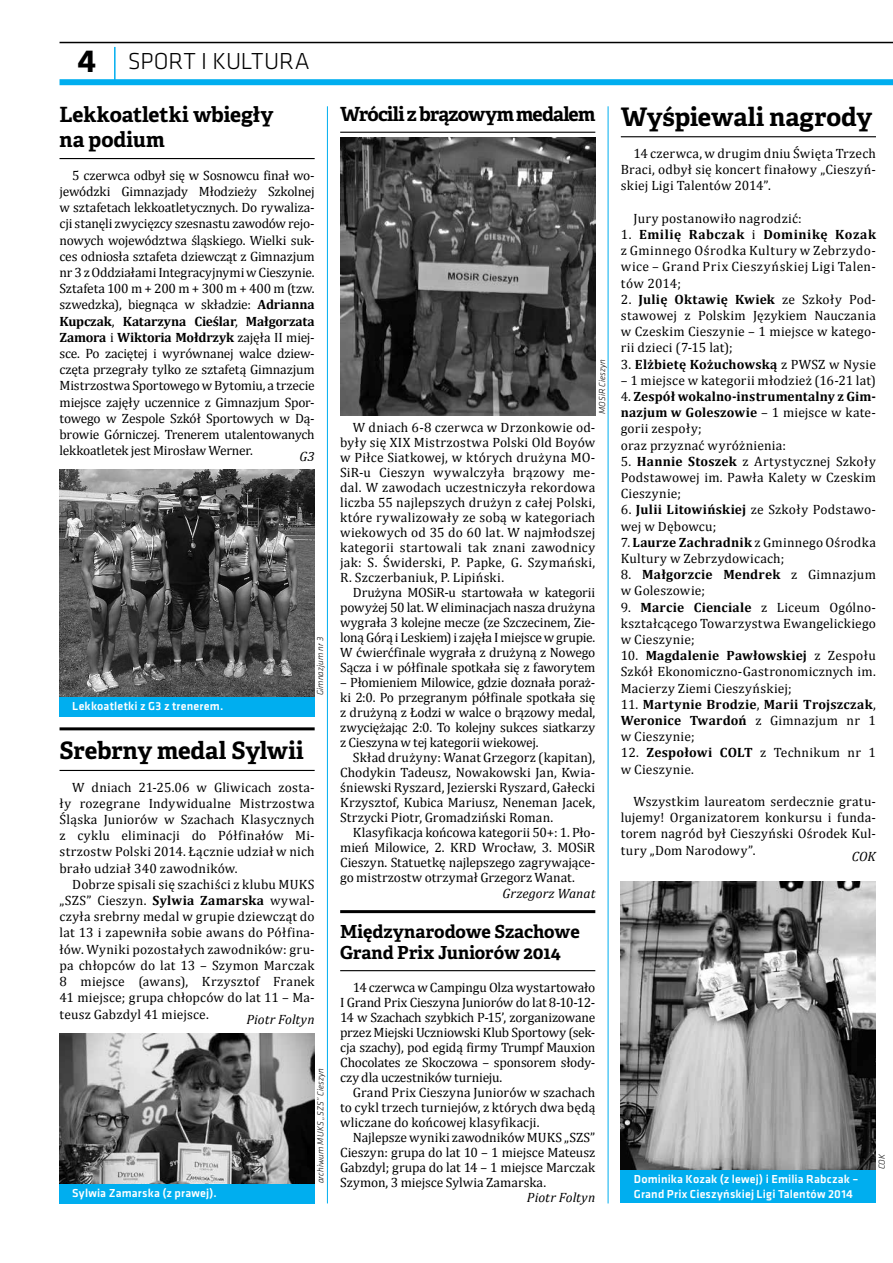
<style>
.page{position:relative;width:893px;height:1263px;background:#fff}
.page>*{position:absolute;margin:0;border:0;box-sizing:border-box;transform-origin:0 0}
.t1{font:700 25.5px "Adelle Basic";color:#000}
.t2{font:700 24px "Adelle Basic";letter-spacing:-.01em;color:#000}
.t3{font:300 24px "Klavika";letter-spacing:-.005em;color:#000}
.t4{font:700 21px/25.2px "Adelle Basic";color:#000}
.t5{font:700 19.5px "Adelle Basic";letter-spacing:-.04em;color:#000}
.t6{font:700 18px/21.6px "Adelle Basic";letter-spacing:-.005em;color:#000}
.t7{font:13.5px/16.2px "Cambria";letter-spacing:.01em;color:#000;text-align:justify}
.t8{font:700 13.5px/16.2px "Cambria";letter-spacing:.015em;color:#000;text-align:justify}
.t9{font:italic 13.5px "Cambria";letter-spacing:.005em;color:#000}
.t10{font:500 12px/14.4px "Klavika";letter-spacing:.015em;color:#fff}
.t11{font:italic 300 9px "Klavika";letter-spacing:.015em;color:#000}
.s1{font-weight:700;font-size:33px}
.s2{font-weight:700}
.s3{font-weight:400}
</style>
<div class="page">
<hr style="left:114px;top:47px;width:2px;height:35px;background:#00aeef">
<div style="left:60px;top:79px;width:833px;height:6px;background:#00aeef"></div>
<hr style="left:60px;top:42px;width:833px;height:1px;background:#000">
<hr style="left:621px;top:136px;width:255px;height:1px;background:#000">
<img style="left:621px;top:881px;width:255px;height:289px">
<hr style="left:60px;top:158px;width:255px;height:1px;background:#000">
<img style="left:60px;top:470px;width:255px;height:227px">
<hr style="left:60px;top:770px;width:255px;height:1px;background:#000">
<img style="left:60px;top:1033px;width:255px;height:151px">
<div style="left:621px;top:1170px;width:255px;height:33px;background:#00aeef"></div>
<hr style="left:340px;top:132px;width:255px;height:1px;background:#000">
<img style="left:340px;top:138px;width:255px;height:277px">
<hr style="left:340px;top:970px;width:255px;height:1px;background:#000">
<hr style="left:340px;top:910px;width:255px;height:3px;background:#000">
<div style="left:60px;top:1184px;width:255px;height:19px;background:#00aeef"></div>
<div style="left:60px;top:697px;width:255px;height:20px;background:#00aeef"></div>
<hr style="left:60px;top:727px;width:255px;height:3px;background:#000">
<hr style="left:327px;top:106px;width:1px;height:1097px;background:#00aeef">
<hr style="left:608px;top:106px;width:1px;height:1097px;background:#00aeef">
<h2 class="t3" style="left:78px;top:46px;width:233px"><span class="s1">4</span> SPORT I KULTURA</h2>
<h3 class="t4" style="left:60px;top:102px;width:215px">Lekkoatletki wbiegły na podium</h3>
<p class="t7" style="left:60px;top:167px;width:257px;text-indent:13px">5 czerwca odbył się w Sosnowcu finał wo&shy;jewódzki Gimnazjady Młodzieży Szkolnej w sztafetach lekkoatletycznych. Do rywaliza&shy;cji stanęli zwycięzcy szesnastu zawodów rejo&shy;nowych województwa śląskiego. Wielki suk&shy;ces odniosła sztafeta dziewcząt z Gimnazjum nr 3 z Oddziałami Integracyjnymi w Cieszynie.<br>Sztafeta 100 m + 200 m + 300 m + 400 m (tzw. szwedzka), biegnąca w składzie: <span class="s2">Adrianna Kupczak</span>, <span class="s2">Katarzyna Cieślar</span>, <span class="s2">Małgorzata Zamora</span> i <span class="s2">Wiktoria Mołdrzyk</span> zajęła II miej&shy;sce. Po zaciętej i wyrównanej walce dziew&shy;częta przegrały tylko ze sztafetą Gimnazjum Mistrzostwa Sportowego w Bytomiu, a trzecie miejsce zajęły uczennice z Gimnazjum Spor&shy;towego w Zespole Szkół Sportowych w Dą&shy;browie Górniczej. Trenerem utalentowanych lekkoatletek jest Mirosław Werner.</p>
<p class="t9" style="left:300px;top:448px;width:17px">G3</p>
<p class="t10" style="left:72px;top:699px;width:152px">Lekkoatletki z G3 z trenerem.</p>
<p class="t11" style="left:315px;top:695px;width:60px;rotate:-90deg">Gimnazjum nr 3</p>
<h2 class="t2" style="left:60px;top:735px;width:246px">Srebrny medal Sylwii</h2>
<p class="t7" style="left:60px;top:779px;width:257px;text-indent:13px">W dniach 21-25.06 w Gliwicach zosta&shy;ły rozegrane Indywidualne Mistrzostwa Śląska Juniorów w Szachach Klasycznych z cyklu eliminacji do Półfinałów Mi&shy;strzostw Polski 2014. Łącznie udział w nich brało udział 340 zawodników.</p>
<p class="t7" style="left:60px;top:876px;width:257px;text-indent:13px">Dobrze spisali się szachiści z klubu MUKS „SZS” Cieszyn. <span class="s2">Sylwia Zamarska</span> wywal&shy;czyła srebrny medal w grupie dziewcząt do lat 13 i zapewniła sobie awans do Półfina&shy;łów. Wyniki pozostałych zawodników: gru&shy;pa chłopców do lat 13 – Szymon Marczak 8 miejsce (awans), Krzysztof Franek 41 miejsce; grupa chłopców do lat 11 – Ma&shy;teusz Gabzdyl 41 miejsce.</p>
<p class="t9" style="left:246px;top:1012px;width:70px">Piotr Foltyn</p>
<p class="t10" style="left:72px;top:1186px;width:146px">Sylwia Zamarska (z prawej).</p>
<p class="t11" style="left:315px;top:1183px;width:116px;rotate:-90deg">archiwum MUKS „SZS” Cieszyn</p>
<h3 class="t5" style="left:340px;top:102px;width:257px">Wrócili z brązowym medalem</h3>
<p class="t11" style="left:597px;top:414px;width:56px;rotate:-90deg">MOSiR Cieszyn</p>
<p class="t7" style="left:340px;top:419px;width:257px;line-height:15px;text-indent:13px">W dniach 6-8 czerwca w Drzonkowie od&shy;były się XIX Mistrzostwa Polski Old Boyów w Piłce Siatkowej, w których drużyna MO-SiR-u Cieszyn wywalczyła brązowy me&shy;dal. W zawodach uczestniczyła rekordowa liczba 55 najlepszych drużyn z całej Polski, które rywalizowały ze sobą w kategoriach wiekowych od 35 do 60 lat. W najmłodszej kategorii startowali tak znani zawodnicy jak: S. Świderski, P. Papke, G. Szymański, R. Szczerbaniuk, P. Lipiński.</p>
<p class="t7" style="left:340px;top:584px;width:257px;line-height:15px;text-indent:13px">Drużyna MOSiR-u startowała w kategorii powyżej 50 lat. W eliminacjach nasza drużyna wygrała 3 kolejne mecze (ze Szczecinem, Zie&shy;loną Górą i Leskiem) i zajęła I miejsce w grupie.<br>W ćwierćfinale wygrała z drużyną z Nowego Sącza i w półfinale spotkała się z faworytem</p>
<p class="t7" style="left:340px;top:674px;width:257px;line-height:15px">– Płomieniem Milowice, gdzie doznała poraż&shy;ki 2:0. Po przegranym półfinale spotkała się z drużyną z Łodzi w walce o brązowy medal, zwyciężając 2:0. To kolejny sukces siatkarzy z Cieszyna w tej kategorii wiekowej.</p>
<p class="t7" style="left:340px;top:749px;width:257px;line-height:15px;text-indent:13px">Skład drużyny: Wanat Grzegorz (kapitan), Chodykin Tadeusz, Nowakowski Jan, Kwia&shy;śniewski Ryszard, Jezierski Ryszard, Gałecki Krzysztof, Kubica Mariusz, Neneman Jacek, Strzycki Piotr, Gromadziński Roman.</p>
<p class="t7" style="left:340px;top:824px;width:257px;line-height:15px;text-indent:13px">Klasyfikacja końcowa kategorii 50+: 1. Pło&shy;mień Milowice, 2. KRD Wrocław, 3. MOSiR Cieszyn. Statuetkę najlepszego zagrywające&shy;go mistrzostw otrzymał Grzegorz Wanat.</p>
<p class="t9" style="left:503px;top:885px;width:94px">Grzegorz Wanat</p>
<h3 class="t6" style="left:340px;top:921px;width:241px">Międzynarodowe Szachowe<br>Grand Prix Juniorów 2014</h3>
<p class="t7" style="left:340px;top:980px;width:257px;line-height:15px;text-indent:13px">14 czerwca w Campingu Olza wystartowało I Grand Prix Cieszyna Juniorów do lat 8-10-12- 14 w Szachach szybkich P-15’, zorganizowane przez Miejski Uczniowski Klub Sportowy (sek&shy;cja szachy), pod egidą firmy Trumpf Mauxion Chocolates ze Skoczowa – sponsorem słody&shy;czy dla uczestników turnieju.</p>
<p class="t7" style="left:340px;top:1085px;width:257px;line-height:15px;text-indent:13px">Grand Prix Cieszyna Juniorów w szachach to cykl trzech turniejów, z których dwa będą wliczane do końcowej klasyfikacji.</p>
<p class="t7" style="left:340px;top:1130px;width:257px;line-height:15px;text-indent:13px">Najlepsze wyniki zawodników MUKS „SZS” Cieszyn: grupa do lat 10 – 1 miejsce Mateusz Gabzdyl; grupa do lat 14 – 1 miejsce Marczak Szymon, 3 miejsce Sylwia Zamarska.</p>
<p class="t9" style="left:527px;top:1189px;width:70px">Piotr Foltyn</p>
<h1 class="t1" style="left:621px;top:100px;width:253px">Wyśpiewali nagrody</h1>
<p class="t7" style="left:621px;top:145px;width:257px;text-indent:13px">14 czerwca, w drugim dniu Święta Trzech Braci, odbył się koncert finałowy „Cieszyń&shy;skiej Ligi Talentów 2014”.</p>
<p class="t7" style="left:634px;top:210px;width:170px">Jury postanowiło nagrodzić:</p>
<p class="t7" style="left:621px;top:226px;width:257px">1. <span class="s2">Emilię Rabczak</span> i <span class="s2">Dominikę Kozak </span>z Gminnego Ośrodka Kultury w Zebrzydo&shy;wice – Grand Prix Cieszyńskiej Ligi Talen&shy;tów 2014;</p>
<p class="t7" style="left:621px;top:291px;width:257px">2. <span class="s2">Julię Oktawię Kwiek</span> ze Szkoły Pod&shy;stawowej z Polskim Językiem Nauczania w Czeskim Cieszynie – 1 miejsce w katego&shy;rii dzieci (7-15 lat);</p>
<p class="t8" style="left:621px;top:356px;width:257px"><span class="s3">3.</span> Elżbietę Kożuchowską <span class="s3">z PWSZ w Nysie</span></p>
<p class="t7" style="left:621px;top:372px;width:257px">– 1 miejsce w kategorii młodzież (16-21 lat)</p>
<p class="t7" style="left:621px;top:388px;width:257px;text-align:left">4. <span class="s2">Zespół wokalno-instrumentalny z Gim&shy;nazjum w Goleszowie</span> – 1 miejsce w kate&shy;gorii zespoły;<br>oraz przyznać wyróżnienia:</p>
<p class="t7" style="left:621px;top:453px;width:257px">5. <span class="s2">Hannie Stoszek</span> z Artystycznej Szkoły Podstawowej im. Pawła Kalety w Czeskim Cieszynie;</p>
<p class="t7" style="left:621px;top:502px;width:257px">6. <span class="s2">Julii Litowińskiej</span> ze Szkoły Podstawo&shy;wej w Dębowcu;</p>
<p class="t7" style="left:621px;top:534px;width:257px">7. <span class="s2">Laurze Zachradnik</span> z Gminnego Ośrodka<br>Kultury w Zebrzydowicach;</p>
<p class="t7" style="left:621px;top:566px;width:257px">8. <span class="s2">Małgorzcie Mendrek</span> z Gimnazjum w Goleszowie;</p>
<p class="t7" style="left:621px;top:599px;width:257px">9. <span class="s2">Marcie Cienciale</span> z Liceum Ogólno&shy;kształcącego Towarzystwa Ewangelickiego w Cieszynie;</p>
<p class="t7" style="left:621px;top:647px;width:257px">10. <span class="s2">Magdalenie Pawłowskiej</span> z Zespołu Szkół Ekonomiczno-Gastronomicznych im.<br>Macierzy Ziemi Cieszyńskiej;</p>
<p class="t8" style="left:621px;top:696px;width:257px"><span class="s3">11.</span> Martynie Brodzie<span class="s3">,</span> Marii Trojszczak<span class="s3">, </span>Weronice Twardoń <span class="s3">z Gimnazjum nr 1 w Cieszynie;</span></p>
<p class="t7" style="left:621px;top:745px;width:257px">12. <span class="s2">Zespołowi COLT</span> z Technikum nr 1 w Cieszynie.</p>
<p class="t7" style="left:621px;top:793px;width:257px;text-indent:13px">Wszystkim laureatom serdecznie gratu&shy;lujemy! Organizatorem konkursu i funda&shy;torem nagród był Cieszyński Ośrodek Kul&shy;tury „Dom Narodowy”.</p>
<p class="t9" style="left:852px;top:848px;width:25px">COK</p>
<p class="t10" style="left:634px;top:1171px;width:226px">Dominika Kozak (z lewej) i Emilia Rabczak –<br>Grand Prix Cieszyńskiej Ligi Talentów 2014</p>
<p class="t11" style="left:876px;top:1169px;width:17px;rotate:-90deg">COK</p>
</div>
